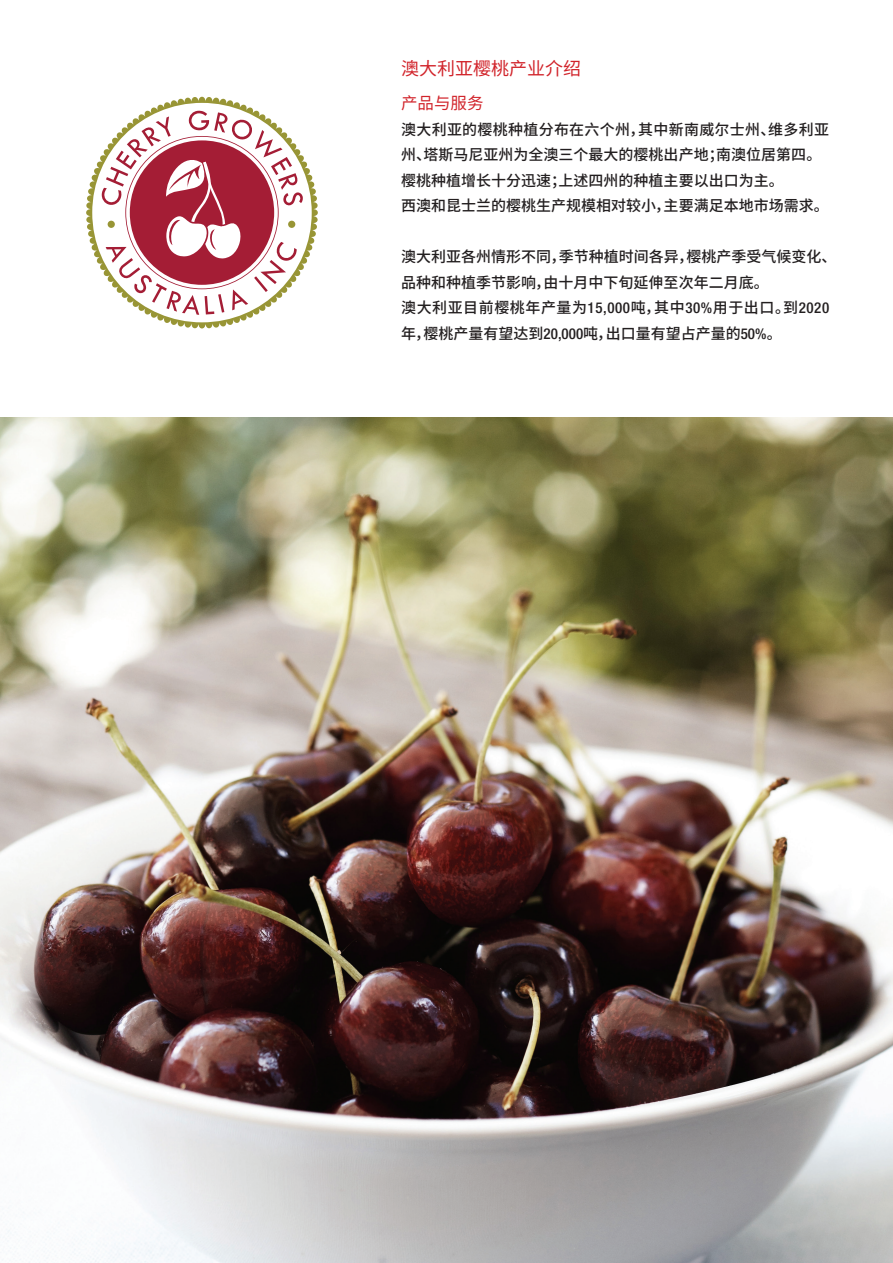
<style>
.page{position:relative;width:893px;height:1263px;background:#fff}
.page>*{position:absolute;margin:0;border:0;box-sizing:border-box;transform-origin:0 0}
.t1{font:18px "Source Han Sans CN";color:#d1232a}
.t2{font:16.5px "Source Han Sans CN";color:#d1232a}
.t3{font:500 15px/25.5px "Source Han Sans CN";color:#231f20}
.s1{font-family:"Helvetica Neue LT Std";font-stretch:condensed}
</style>
<div class="page">
<img style="left:0;top:417px;width:893px;height:846px">
<svg style="left:86px;top:97px;width:232px;height:231px"></svg>
<div style="left:92px;top:103px;width:220px;height:219px;background:#fff;border-radius:50%"></div>
<svg style="left:101px;top:111px;width:202px;height:204px"></svg>
<p class="t1" style="left:401px;top:58px;width:181px">澳大利亚樱桃产业介绍</p>
<p class="t2" style="left:401px;top:94px;width:84px">产品与服务</p>
<p class="t3" style="left:401px;top:117px;width:429px">澳大利亚的樱桃种植分布在六个州，其中新南威尔士州、维多利亚州、塔斯马尼亚州为全澳三个最大的樱桃出产地；南澳位居第四。樱桃种植增长十分迅速；上述四州的种植主要以出口为主。<br>西澳和昆士兰的樱桃生产规模相对较小，主要满足本地市场需求。</p>
<p class="t3" style="left:401px;top:244px;width:437px">澳大利亚各州情形不同，季节种植时间各异，樱桃产季受气候变化、品种和种植季节影响，由十月中下旬延伸至次年二月底。<br>澳大利亚目前樱桃年产量为<span class="s1">15,000</span>吨，其中<span class="s1">30%</span>用于出口。到<span class="s1">2020</span>年，樱桃产量有望达到<span class="s1">20,000</span>吨，出口量有望占产量的<span class="s1">50%</span>。</p>
</div>
